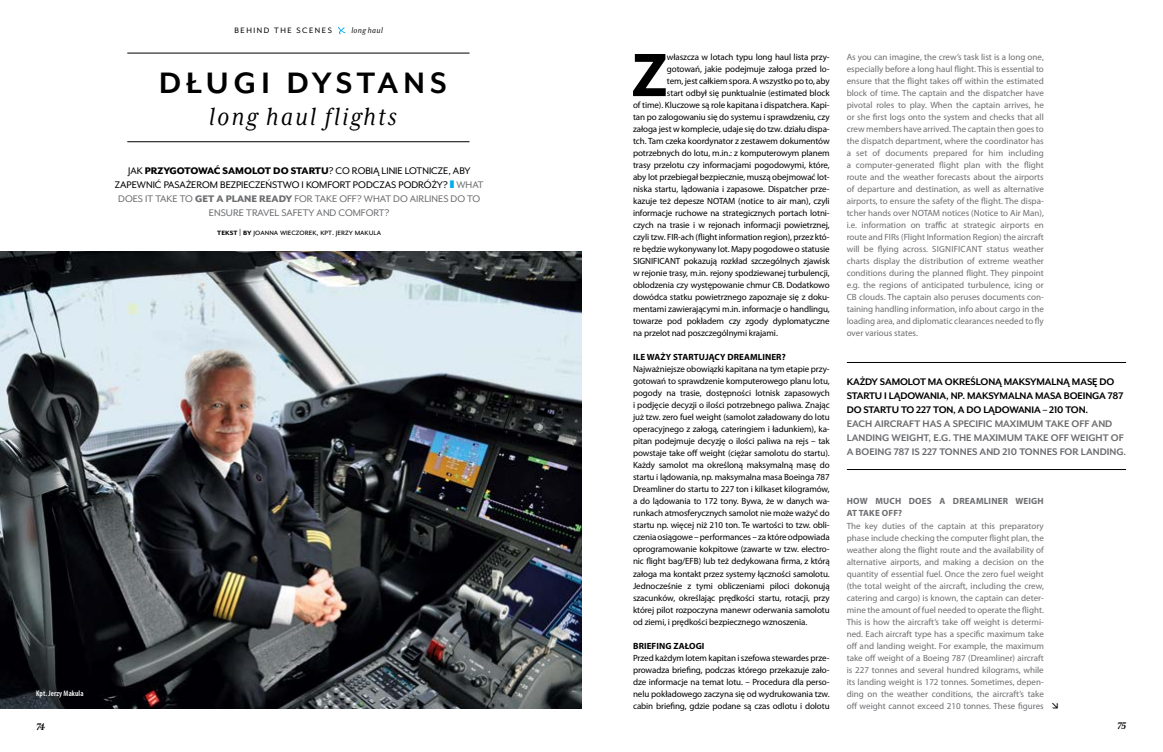
<style>
.page{position:relative;width:1163px;height:752px;background:#fff}
.page>*{position:absolute;margin:0;border:0;box-sizing:border-box;transform-origin:0 0}
.t1{font:700 62.4px "Myriad Pro";color:#000}
.t2{font:700 34px "Mr Eaves XL Mod Pl";letter-spacing:.14em;color:#000}
.t3{font:italic 28px "Mrs Eaves XL Serif Nar Pl";letter-spacing:.08em;color:#000}
.t4{font:11px/14px "Mr Eaves XL San Pl";letter-spacing:.03em;color:#000;text-align:center}
.t5{font:700 11px/14px "Mr Eaves XL San Pl";color:#6d6e71}
.t6{font:700 11px/14px "Mr Eaves XL San Pl";letter-spacing:-.01em;color:#000}
.t7{font:italic 700 11px "Mrs Eaves XL Serif Nar Pl";color:#000}
.t8{font:9px/12px "Myriad Pro";letter-spacing:-.01em;color:#000;text-align:justify}
.t9{font:9px/12px "Myriad Pro";color:#6d6e71;text-align:justify}
.t10{font:700 9px "Myriad Pro";letter-spacing:.01em;color:#000}
.t11{font:9px "Mr Eaves XL San Pl";color:#000}
.t12{font:700 9px/12px "Myriad Pro";letter-spacing:.02em;color:#6d6e71}
.t13{font:9px "Mr Eaves XL San Pl";letter-spacing:.17em;color:#000}
.t14{font:italic 9px "Mrs Eaves XL Serif Nar Pl";letter-spacing:.04em;color:#000}
.t15{font:600 condensed 8px "Myriad Pro";letter-spacing:.01em;color:#fff}
.s1{font-weight:800}
.s2{color:#00aeef}
.s3{color:#6d6e71}
.s4{font-weight:800;color:#6d6e71}
.s5{font-weight:700}
</style>
<div class="page">
<svg style="left:338px;top:27px;width:7px;height:7px"></svg>
<hr style="left:846px;top:362px;width:279px;height:1px;background:#000">
<hr style="left:846px;top:469px;width:279px;height:1px;background:#000">
<hr style="left:127px;top:141px;width:342px;height:1px;background:#000">
<hr style="left:127px;top:53px;width:342px;height:1px;background:#000">
<img style="left:0;top:252px;width:581px;height:456px">
<p class="t13" style="left:234px;top:25px;width:99px">BEHIND THE SCENES</p>
<p class="t14" style="left:351px;top:25px;width:33px">long haul</p>
<h2 class="t2" style="left:159px;top:64px;width:289px">DŁUGI DYSTANS</h2>
<h3 class="t3" style="left:209px;top:102px;width:189px">long haul flights</h3>
<p class="t4" style="left:115px;top:163px;width:369px">JAK <span class="s1">PRZYGOTOWAĆ SAMOLOT DO STARTU</span>? CO ROBIĄ LINIE LOTNICZE, ABY ZAPEWNIĆ PASAŻEROM BEZPIECZEŃSTWO I KOMFORT PODCZAS PODRÓŻY? <span class="s2">❚</span> <span class="s3">WHAT DOES IT TAKE TO</span> <span class="s4">GET A PLANE READY</span> <span class="s3">FOR TAKE OFF? WHAT DO AIRLINES DO TO ENSURE TRAVEL SAFETY AND COMFORT?</span></p>
<p class="t11" style="left:217px;top:227px;width:165px"><span class="s5">TEKST | BY</span> JOANNA WIECZOREK, KPT. JERZY MAKULA</p>
<p class="t15" style="left:36px;top:687px;width:49px">Kpt. Jerzy Makula</p>
<p class="t7" style="left:36px;top:720px;width:11px">74</p>
<h1 class="t1" style="left:631px;top:34px;width:38px">Z</h1>
<p class="t8" style="left:667px;top:51px;width:164px">właszcza w lotach typu long haul lista przy-</p>
<p class="t8" style="left:667px;top:63px;width:164px">gotowań, jakie podejmuje załoga przed lo-</p>
<p class="t8" style="left:667px;top:75px;width:164px">tem, jest całkiem spora. A wszystko po to, aby</p>
<p class="t8" style="left:667px;top:87px;width:164px">start odbył się punktualnie (estimated block</p>
<p class="t8" style="left:633px;top:99px;width:198px">of time). Kluczowe są role kapitana i dispatchera. Kapi-</p>
<p class="t8" style="left:633px;top:111px;width:198px">tan po zalogowaniu się do systemu i sprawdzeniu, czy</p>
<p class="t8" style="left:633px;top:123px;width:198px">załoga jest w komplecie, udaje się do tzw. działu dispa-</p>
<p class="t8" style="left:633px;top:135px;width:198px">tch. Tam czeka koordynator z zestawem dokumentów</p>
<p class="t8" style="left:633px;top:147px;width:198px">potrzebnych do lotu, m.in.: z komputerowym planem</p>
<p class="t8" style="left:633px;top:159px;width:198px">trasy przelotu czy informacjami pogodowymi, które,</p>
<p class="t8" style="left:633px;top:171px;width:198px">aby lot przebiegał bezpiecznie, muszą obejmować lot-</p>
<p class="t8" style="left:633px;top:183px;width:198px">niska startu, lądowania i zapasowe. Dispatcher prze-</p>
<p class="t8" style="left:633px;top:195px;width:198px">kazuje też depesze NOTAM (notice to air man), czyli</p>
<p class="t8" style="left:633px;top:207px;width:198px">informacje ruchowe na strategicznych portach lotni-</p>
<p class="t8" style="left:633px;top:219px;width:198px">czych na trasie i w rejonach informacji powietrznej,</p>
<p class="t8" style="left:633px;top:231px;width:198px">czyli tzw. FIR-ach (flight information region), przez któ-</p>
<p class="t8" style="left:633px;top:243px;width:198px">re będzie wykonywany lot. Mapy pogodowe o statusie</p>
<p class="t8" style="left:633px;top:255px;width:198px">SIGNIFICANT pokazują rozkład szczególnych zjawisk</p>
<p class="t8" style="left:633px;top:267px;width:198px">w rejonie trasy, m.in. rejony spodziewanej turbulencji,</p>
<p class="t8" style="left:633px;top:279px;width:198px">oblodzenia czy występowanie chmur CB. Dodatkowo</p>
<p class="t8" style="left:633px;top:291px;width:198px">dowódca statku powietrznego zapoznaje się z doku-</p>
<p class="t8" style="left:633px;top:303px;width:198px">mentami zawierającymi m.in. informacje o handlingu,</p>
<p class="t8" style="left:633px;top:315px;width:198px">towarze pod pokładem czy zgody dyplomatyczne</p>
<p class="t8" style="left:633px;top:327px;width:146px">na przelot nad poszczególnymi krajami.</p>
<p class="t10" style="left:633px;top:351px;width:154px">ILE WAŻY STARTUJĄCY DREAMLINER?</p>
<p class="t8" style="left:633px;top:363px;width:198px">Najważniejsze obowiązki kapitana na tym etapie przy&shy;gotowań to sprawdzenie komputerowego planu lotu, pogody na trasie, dostępności lotnisk zapasowych i podjęcie decyzji o ilości potrzebnego paliwa. Znając już tzw. zero fuel weight (samolot załadowany do lotu operacyjnego z załogą, cateringiem i ładunkiem), ka&shy;pitan podejmuje decyzję o ilości paliwa na rejs – tak powstaje take off weight (ciężar samolotu do startu).<br>Każdy samolot ma określoną maksymalną masę do startu i lądowania, np. maksymalna masa Boeinga 787<br>Dreamliner do startu to 227 ton i kilkaset kilogramów, a do lądowania to 172 tony. Bywa, że w danych wa&shy;runkach atmosferycznych samolot nie może ważyć do startu np. więcej niż 210 ton. Te wartości to tzw. obli&shy;czenia osiągowe – performances – za które odpowiada oprogramowanie kokpitowe (zawarte w tzw. electro&shy;nic flight bag/EFB) lub też dedykowana firma, z którą załoga ma kontakt przez systemy łączności samolotu.<br>Jednocześnie z tymi obliczeniami piloci dokonują szacunków, określając prędkości startu, rotacji, przy której pilot rozpoczyna manewr oderwania samolotu od ziemi, i prędkości bezpiecznego wznoszenia.</p>
<p class="t10" style="left:633px;top:639px;width:72px">BRIEFING ZAŁOGI</p>
<p class="t8" style="left:633px;top:651px;width:198px">Przed każdym lotem kapitan i szefowa stewardes prze&shy;prowadza briefing, podczas którego przekazuje zało&shy;dze informacje na temat lotu. – Procedura dla perso&shy;nelu pokładowego zaczyna się od wydrukowania tzw. cabin briefing, gdzie podane są czas odlotu i dolotu</p>
<p class="t9" style="left:846px;top:51px;width:199px">As you can imagine, the crew’s task list is a long one, especially before a long haul flight. This is essential to ensure that the flight takes off within the estimated block of time. The captain and the dispatcher have pivotal roles to play. When the captain arrives, he or she first logs onto the system and checks that all crew members have arrived. The captain then goes to the dispatch department, where the coordinator has a set of documents prepared for him including a computer-generated flight plan with the flight route and the weather forecasts about the airports of departure and destination, as well as alternative airports, to ensure the safety of the flight. The dispa&shy;tcher hands over NOTAM notices (Notice to Air Man), i.e. information on traffic at strategic airports en route and FIRs (Flight Information Region) the aircraft will be flying across. Significant</p>
<p class="t9" style="left:846px;top:243px;width:199px;text-indent:140px">status weather charts display the distribution of extreme weather conditions during the planned flight. They pinpoint e.g. the regions of anticipated turbulence, icing or CB clouds. The captain also peruses documents con&shy;taining handling information, info about cargo in the loading area, and diplomatic clearances needed to fly over various states.</p>
<p class="t6" style="left:846px;top:375px;width:278px">KAŻDY SAMOLOT MA OKREŚLONĄ MAKSYMALNĄ MASĘ DO<br>STARTU I LĄDOWANIA, NP. MAKSYMALNA MASA BOEINGA 787<br>DO STARTU TO 227 TON, A DO LĄDOWANIA – 210 TON.</p>
<p class="t5" style="left:846px;top:417px;width:281px">EACH AIRCRAFT HAS A SPECIFIC MAXIMUM TAKE OFF AND<br>LANDING WEIGHT, E.G. THE MAXIMUM TAKE OFF WEIGHT OF<br>A BOEING 787 IS 227 TONNES AND 210 TONNES FOR LANDING.</p>
<p class="t12" style="left:846px;top:495px;width:198px">HOW MUCH DOES A DREAMLINER WEIGH<br>AT TAKE OFF?</p>
<p class="t9" style="left:846px;top:519px;width:199px">The key duties of the captain at this preparatory phase include checking the computer flight plan, the weather along the flight route and the availability of alternative airports, and making a decision on the quantity of essential fuel. Once the zero fuel weight (the total weight of the aircraft, including the crew, catering and cargo) is known, the captain can deter&shy;mine the amount of fuel needed to operate the flight.<br>This is how the aircraft’s take off weight is determi&shy;ned. Each aircraft type has a specific maximum take off and landing weight. For example, the maximum take off weight of a Boeing 787 (Dreamliner) aircraft is 227 tonnes and several hundred kilograms, while its landing weight is 172 tonnes. Sometimes, depen&shy;ding on the weather conditions, the aircraft’s take off weight cannot exceed 210 tonnes. These figures</p>
<p class="t7" style="left:1117px;top:718px;width:10px">75</p>
</div>
